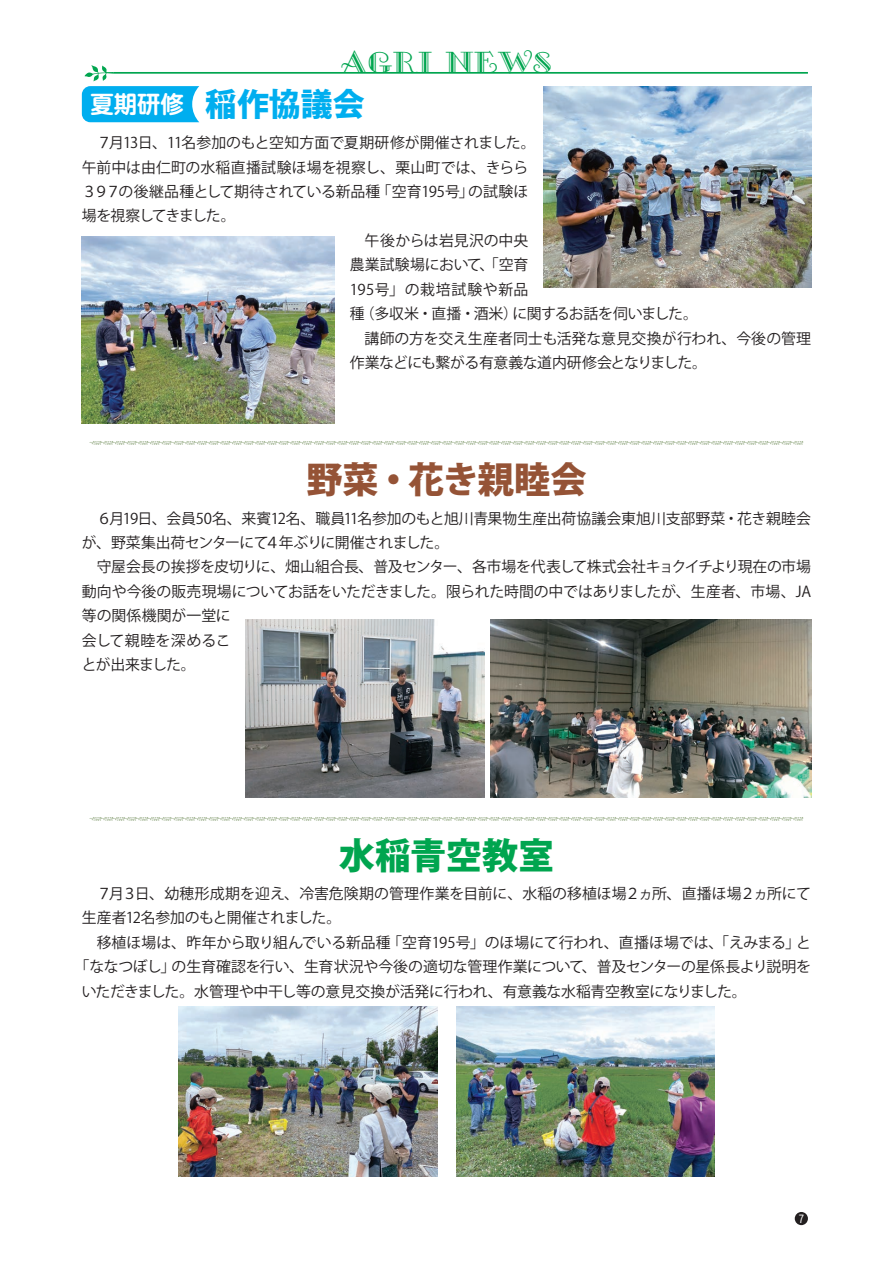
<style>
.page{position:relative;width:893px;height:1263px;background:#fff}
.page>*{position:absolute;margin:0;border:0;box-sizing:border-box;transform-origin:0 0}
.t1{font:800 36.15px "Koz Go Pro";letter-spacing:-.005em;color:#955336}
.t2{font:800 36.15px "Koz Go Pro";letter-spacing:-.005em;color:#00a54f}
.本文なし{font:800 31.95px "Koz Go Pro";color:#00aeef}
.t3{font:26.55px "Galleria Plain";color:#00a54f}
.本文なし-2{font:700 23.4px "UD Shin M Go Pro De";color:#fff}
.本文{font:14.85px/24.5px "Koz Go Pro";letter-spacing:-.015em;color:#231f20}
.t4{font:11.7px "MO Kei Style A B";color:#65844c}
.t5{font:10.65px "Gothic MB101 Pro";color:#fff}
</style>
<div class="page">
<img style="left:490px;top:619px;width:321px;height:179px">
<img style="left:246px;top:619px;width:238px;height:179px">
<img style="left:82px;top:237px;width:253px;height:187px">
<img style="left:543px;top:86px;width:268px;height:201px">
<img style="left:178px;top:1007px;width:259px;height:170px">
<img style="left:457px;top:1007px;width:258px;height:170px">
<hr style="left:114px;top:72px;width:694px;height:2px;background:#00a54f">
<svg style="left:82px;top:65px;width:117px;height:57px"></svg>
<div style="left:795px;top:1212px;width:13px;height:13px;background:#231f20;border-radius:50%"></div>
<h3 class="t3" style="left:341px;top:48px;width:212px">AGRI NEWS</h3>
<p class="本文なし-2" style="left:90px;top:85px;width:95px">夏期研修</p>
<p class="本文なし" style="left:205px;top:84px;width:161px">稲作協議会</p>
<p class="本文" style="left:82px;top:131px;width:455px;text-indent:15px">７月13日、11名参加のもと空知方面で夏期研修が開催されました。午前中は由仁町の水稲直播試験ほ場を視察し、栗山町では、きらら<br>３９７の後継品種として期待されている新品種「空育195号」の試験ほ場を視察してきました。</p>
<p class="本文" style="left:350px;top:229px;width:350px;text-indent:15px">午後からは岩見沢の中央<br>農業試験場において、「空育<br>195号」の栽培試験や新品<br>種（多収米・直播・酒米）に関するお話を伺いました。</p>
<p class="本文" style="left:350px;top:326px;width:463px;text-indent:15px">講師の方を交え生産者同士も活発な意見交換が行われ、今後の管理作業などにも繋がる有意義な道内研修会となりました。</p>
<p class="t4" style="left:90px;top:434px;width:715px">•••••••••••••••••••••••••••••••••••••••••••••••••••••••••••••</p>
<p class="t1" style="left:306px;top:456px;width:281px">野菜・花き親睦会</p>
<p class="本文" style="left:82px;top:506px;width:731px;text-indent:15px">６月19日、会員50名、来賓12名、職員11名参加のもと旭川青果物生産出荷協議会東旭川支部野菜・花き親睦会が、野菜集出荷センターにて４年ぶりに開催されました。</p>
<p class="本文" style="left:82px;top:555px;width:731px;text-indent:15px">守屋会長の挨拶を皮切りに、畑山組合長、普及センター、各市場を代表して株式会社キョクイチより現在の市場動向や今後の販売現場についてお話をいただきました。限られた時間の中ではありましたが、生産者、市場、JA等の関係機関が一堂に<br>会して親睦を深めるこ<br>とが出来ました。</p>
<p class="t4" style="left:90px;top:809px;width:715px">•••••••••••••••••••••••••••••••••••••••••••••••••••••••••••••</p>
<p class="t2" style="left:339px;top:832px;width:217px">水稲青空教室</p>
<p class="本文" style="left:82px;top:882px;width:731px;text-indent:15px">７月３日、幼穂形成期を迎え、冷害危険期の管理作業を目前に、水稲の移植ほ場２ヵ所、直播ほ場２ヵ所にて生産者12名参加のもと開催されました。</p>
<p class="本文" style="left:97px;top:931px;width:716px">移植ほ場は、昨年から取り組んでいる新品種「空育195号」のほ場にて行われ、直播ほ場では、「えみまる」と</p>
<p class="本文" style="left:74px;top:955px;width:738px">「ななつぼし」の生育確認を行い、生育状況や今後の適切な管理作業について、普及センターの星係長より説明を</p>
<p class="本文" style="left:82px;top:979px;width:666px">いただきました。水管理や中干し等の意見交換が活発に行われ、有意義な水稲青空教室になりました。</p>
<p class="t5" style="left:799px;top:1210px;width:7px">7</p>
</div>
